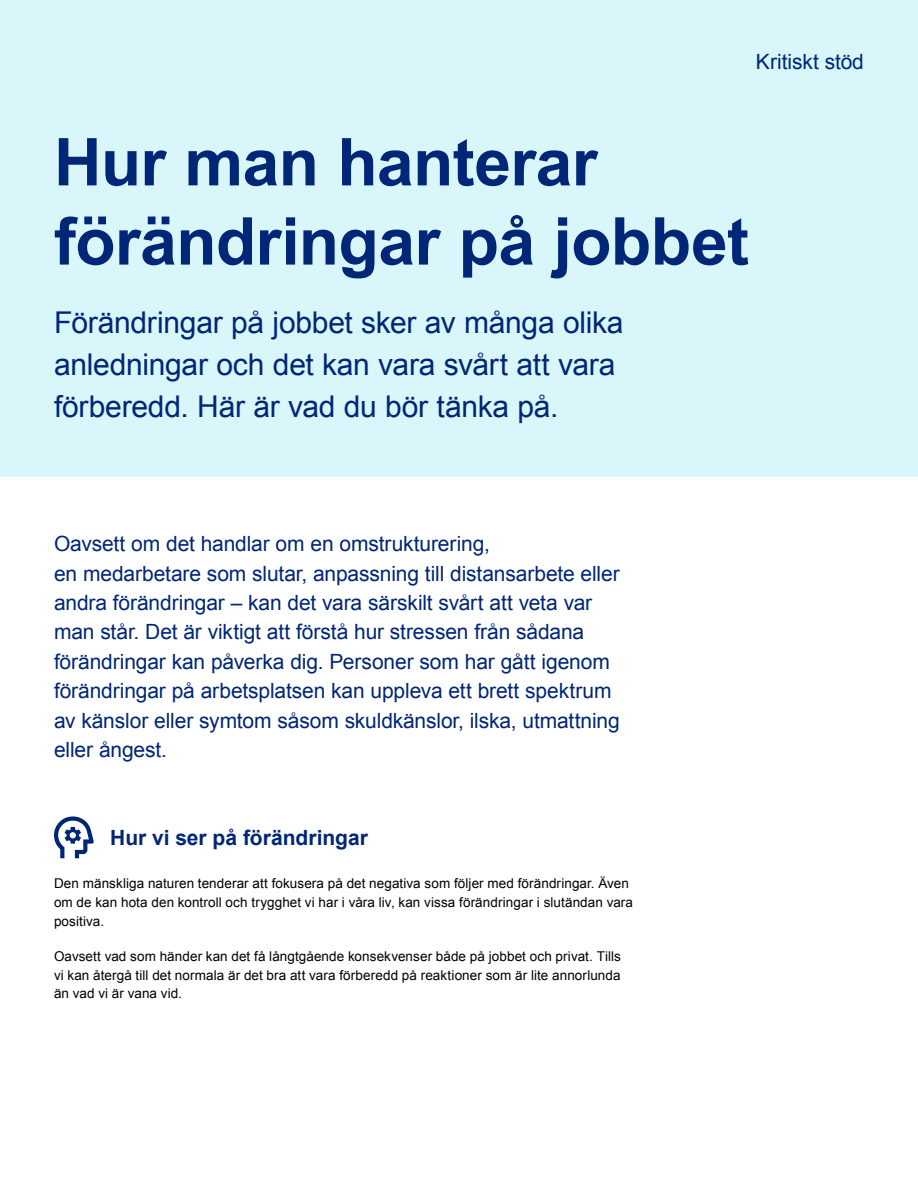
<style>
.page{position:relative;width:918px;height:1188px;background:#fff}
.page>*{position:absolute;margin:0;border:0;box-sizing:border-box;transform-origin:0 0}
.Headline{font:700 66px/79.2px "Arial";letter-spacing:-.01em;color:#002677}
.Intro{font:30px/42px "Arial";letter-spacing:-.01em;color:#002677}
.Intro-2{font:21px/29.4px "Arial";letter-spacing:-.005em;color:#002677}
.Subhead{font:700 21px "Arial";color:#002677}
.Product_label_-_Right_aligned{font:21px "Arial";letter-spacing:-.005em;color:#002677}
.Body{font:13.5px/18.9px "Arial";letter-spacing:.005em;color:#000}
</style>
<div class="page">
<div style="left:0;top:0;width:918px;height:476px;background:#d9f6fa"></div>
<svg style="left:54px;top:816px;width:40px;height:42px"></svg>
<p class="Product_label_-_Right_aligned" style="left:756px;top:48px;width:110px">Kritiskt stöd</p>
<p class="Headline" style="left:54px;top:125px;width:696px">Hur man hanterar förändringar på jobbet</p>
<p class="Intro" style="left:54px;top:302px;width:571px">Förändringar på jobbet sker av många olika anledningar och det kan vara svårt att vara förberedd. Här är vad du bör tänka på.</p>
<p class="Intro-2" style="left:54px;top:529px;width:567px">Oavsett om det handlar om en omstrukturering,<br>en medarbetare som slutar, anpassning till distansarbete eller andra förändringar – kan det vara särskilt svårt att veta var man står. Det är viktigt att förstå hur stressen från sådana förändringar kan påverka dig. Personer som har gått igenom förändringar på arbetsplatsen kan uppleva ett brett spektrum av känslor eller symtom såsom skuldkänslor, ilska, utmattning eller ångest.</p>
<p class="Subhead" style="left:110px;top:824px;width:259px">Hur vi ser på förändringar</p>
<p class="Body" style="left:54px;top:874px;width:581px">Den mänskliga naturen tenderar att fokusera på det negativa som följer med förändringar. Även om de kan hota den kontroll och trygghet vi har i våra liv, kan vissa förändringar i slutändan vara positiva.</p>
<p class="Body" style="left:54px;top:947px;width:569px;text-align:justify">Oavsett vad som händer kan det få långtgående konsekvenser både på jobbet och privat. Tills vi kan återgå till det normala är det bra att vara förberedd på reaktioner som är lite annorlunda än vad vi är vana vid.</p>
</div>
